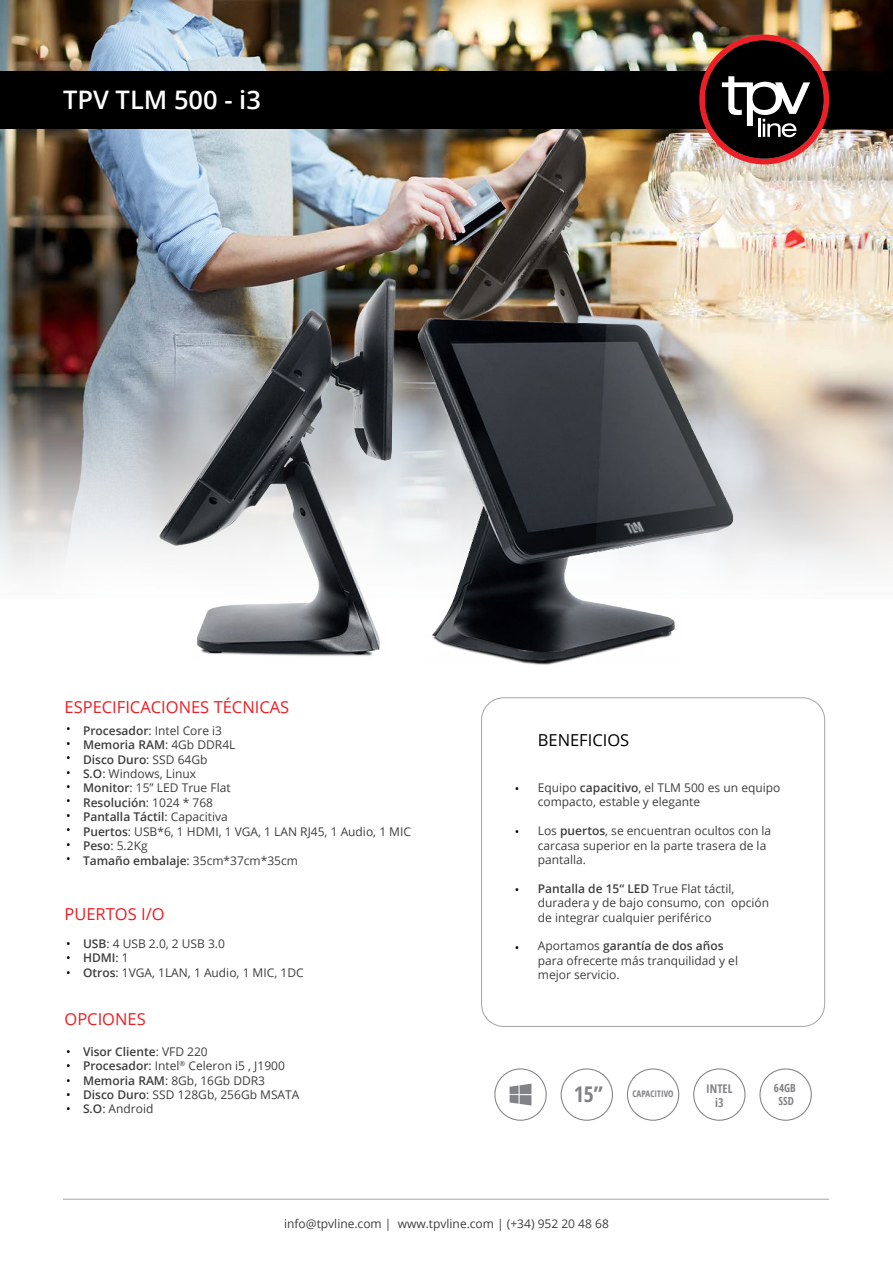
<style>
.page{position:relative;width:893px;height:1263px;background:#fff}
.page>*{position:absolute;margin:0;border:0;box-sizing:border-box;transform-origin:0 0}
.t1{font:600 25.5px "Open Sans";color:#fff}
.t2{font:700 21.6px "Open Sans Condensed";color:#808285}
.t3{font:16.5px "Open Sans";color:#ee1d23}
.t4{font:16.5px "Open Sans";color:#000001}
.t5{font:12px/14.4px "Open Sans";color:#3e3e3f}
.t6{font:12px/14.4px "Open Sans";color:#000001;text-align:justify}
.t7{font:700 12px/14.4px "Open Sans Condensed";color:#808285;text-align:center}
.t8{font:700 11.1px/13.4px "Open Sans Condensed";color:#808285;text-align:center}
.t9{font:700 9px "Open Sans Condensed";color:#808285}
.s1{font-weight:600}
</style>
<div class="page">
<img style="left:0;top:0;width:893px;height:362px">
<svg style="left:0;top:362px;width:893px;height:212px;background:#c7c0ba"></svg>
<div style="left:0;top:71px;width:893px;height:57px;background:#000001"></div>
<img style="left:699px;top:35px;width:130px;height:129px">
<hr style="left:63px;top:1199px;width:766px;height:1px;background:#a8a9ad">
<svg style="left:510px;top:1083px;width:21px;height:22px"></svg>
<div style="left:494px;top:1068px;width:53px;height:53px;border:1px solid #808285;border-radius:50%"></div>
<div style="left:561px;top:1068px;width:52px;height:53px;border:1px solid #808285;border-radius:50%"></div>
<div style="left:627px;top:1068px;width:52px;height:53px;border:1px solid #808285;border-radius:50%"></div>
<div style="left:693px;top:1068px;width:53px;height:53px;border:1px solid #808285;border-radius:50%"></div>
<div style="left:759px;top:1068px;width:53px;height:53px;border:1px solid #808285;border-radius:50%"></div>
<div style="left:481px;top:697px;width:344px;height:330px;border:1px solid #a8a9ad;border-radius:22px"></div>
<img style="left:96px;top:263px;width:247px;height:393px">
<img style="left:343px;top:248px;width:436px;height:417px">
<h1 class="t1" style="left:63px;top:83px;width:199px">TPV TLM 500 - i3</h1>
<h3 class="t3" style="left:64px;top:695px;width:226px">ESPECIFICACIONES TÉCNICAS</h3>
<p class="t6" style="left:66px;top:721px;width:6px">• • • • • • • • • •</p>
<p class="t5" style="left:83px;top:723px;width:330px"><span class="s1">Procesador</span>: Intel Core i3<br><span class="s1">Memoria RAM</span>: 4Gb DDR4L<br><span class="s1">Disco Duro</span>: SSD 64Gb<br><span class="s1">S.O</span>: Windows, Linux<br><span class="s1">Monitor</span>: 15” LED True Flat<br><span class="s1">Resolución</span>: 1024 * 768<br><span class="s1">Pantalla Táctil</span>: Capacitiva<br><span class="s1">Puertos</span>: USB*6, 1 HDMI, 1 VGA, 1 LAN RJ45, 1 Audio, 1 MIC<br><span class="s1">Peso</span>: 5.2Kg<br><span class="s1">Tamaño embalaje</span>: 35cm*37cm*35cm</p>
<h3 class="t3" style="left:64px;top:903px;width:102px">PUERTOS I/O</h3>
<p class="t6" style="left:66px;top:936px;width:6px">• • •</p>
<p class="t5" style="left:83px;top:936px;width:222px"><span class="s1">USB</span>: 4 USB 2.0, 2 USB 3.0<br><span class="s1">HDMI</span>: 1<br><span class="s1">Otros</span>: 1VGA, 1LAN, 1 Audio, 1 MIC, 1DC</p>
<h3 class="t3" style="left:64px;top:1007px;width:83px">OPCIONES</h3>
<p class="t6" style="left:66px;top:1044px;width:6px">• • • • •</p>
<p class="t5" style="left:83px;top:1044px;width:218px"><span class="s1">Visor Cliente</span>: VFD 220<br><span class="s1">Procesador</span>: Intel<sup>®</sup> Celeron i5 , J1900<br><span class="s1">Memoria RAM</span>: 8Gb, 16Gb DDR3<br><span class="s1">Disco Duro</span>: SSD 128Gb, 256Gb MSATA<br><span class="s1">S.O</span>: Android</p>
<p class="t6" style="left:515px;top:781px;width:6px">•</p>
<p class="t6" style="left:515px;top:824px;width:6px">•</p>
<p class="t6" style="left:515px;top:882px;width:6px">•</p>
<p class="t6" style="left:515px;top:940px;width:6px">•</p>
<h3 class="t4" style="left:538px;top:729px;width:93px">BENEFICIOS</h3>
<p class="t5" style="left:538px;top:780px;width:244px">Equipo <span class="s1">capacitivo</span>, el TLM 500 es un equipo compacto, estable y elegante</p>
<p class="t5" style="left:538px;top:823px;width:235px">Los <span class="s1">puertos</span>, se encuentran ocultos con la carcasa superior en la parte trasera de la pantalla.</p>
<p class="t5" style="left:538px;top:881px;width:233px"><span class="s1">Pantalla de 15“ LED</span> True Flat táctil, duradera y de bajo consumo, con opción de integrar cualquier periférico</p>
<p class="t5" style="left:538px;top:938px;width:202px">Aportamos <span class="s1">garantía de dos años </span>para ofrecerte más tranquilidad y el mejor servicio.</p>
<h2 class="t2" style="left:574px;top:1079px;width:31px">15”</h2>
<p class="t8" style="left:774px;top:1081px;width:23px">64GB<br>SSD</p>
<p class="t9" style="left:632px;top:1088px;width:43px">CAPACITIVO</p>
<p class="t7" style="left:706px;top:1081px;width:28px">INTEL i3</p>
<p class="t5" style="left:284px;top:1216px;width:326px">info@tpvline.com | www.tpvline.com | (+34) 952 20 48 68</p>
</div>
